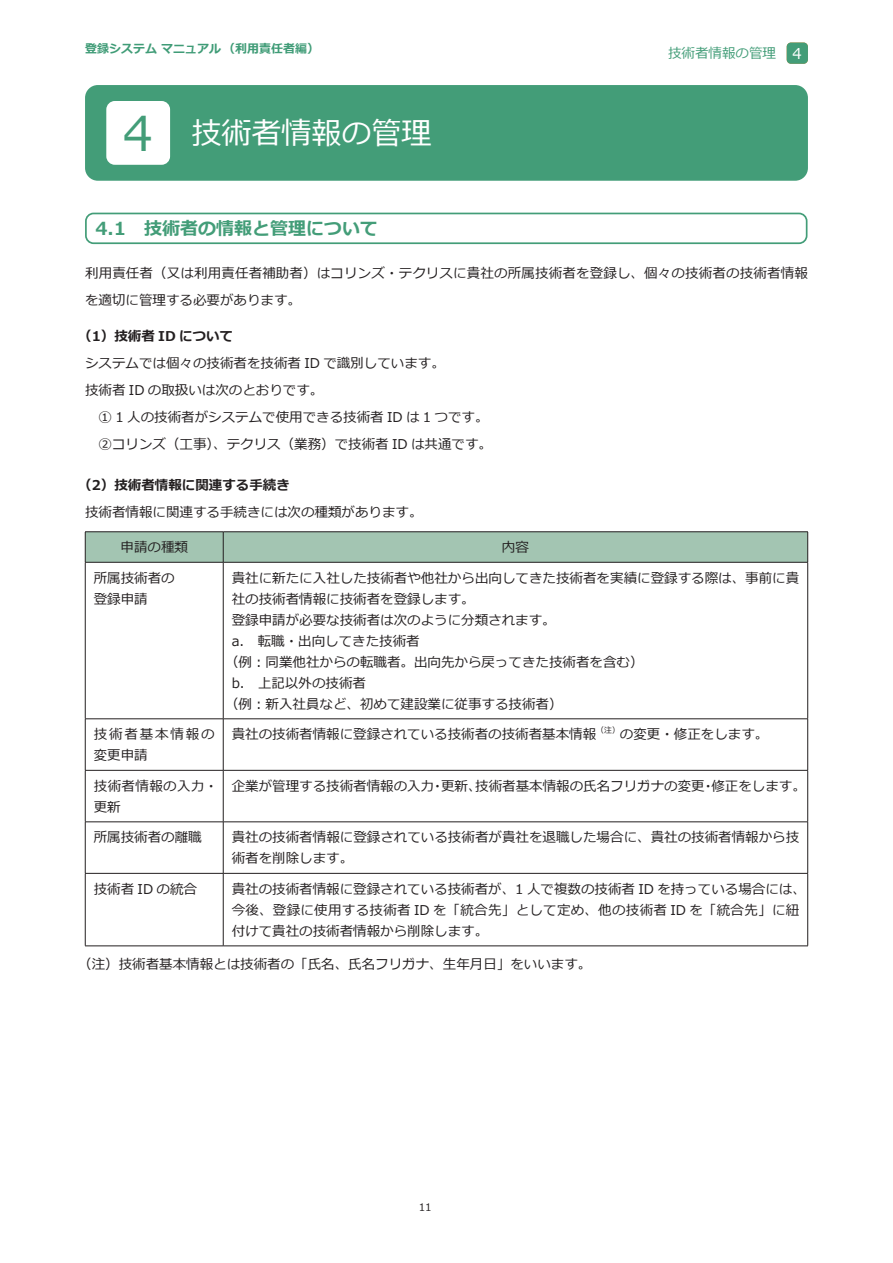
<style>
.page{position:relative;width:893px;height:1263px;background:#fff}
.page>*{position:absolute;margin:0;border:0;box-sizing:border-box;transform-origin:0 0}
.t1{font:48px "Meiryo";color:#439d78}
.t2{font:30px "Meiryo";color:#fff}
.t3{font:700 18px "Meiryo";color:#439d78}
.t4{font:15px "Meiryo";color:#fff}
.t5{font:13.5px/27px "Meiryo";color:#231f20}
.t6{font:13.5px/21px "Meiryo";letter-spacing:.025em;color:#231f20}
.t7{font:700 13.5px "Meiryo";color:#231f20}
.t8{font:13.5px/21px "Meiryo";letter-spacing:.135em;color:#231f20}
.t9{font:13.5px/21px "Meiryo";letter-spacing:.03em;color:#231f20}
.t10{font:13.5px "Meiryo";color:#439d78}
.t11{font:700 12px "Meiryo";color:#409c77}
.t12{font:10.5px "Meiryo";color:#231f20}
.t13{font:7.8px "Meiryo";color:#231f20}
</style>
<div class="page">
<div style="left:85px;top:85px;width:723px;height:96px;background:#439d78;border-radius:13px"></div>
<div style="left:106px;top:101px;width:64px;height:64px;background:#fff;border-radius:9px"></div>
<div style="left:787px;top:43px;width:21px;height:21px;background:#439d78;border-radius:4px"></div>
<div style="left:85px;top:213px;width:722px;height:31px;border:2px solid #439d78;border-radius:8px"></div>
<div style="left:86px;top:532px;width:721px;height:30px;background:#a3c5b2"></div>
<hr style="left:223px;top:532px;width:1px;height:30px;background:#231f20">
<hr style="left:85px;top:718px;width:138px;height:1px;background:#231f20">
<hr style="left:223px;top:718px;width:585px;height:1px;background:#231f20">
<hr style="left:85px;top:770px;width:138px;height:1px;background:#231f20">
<hr style="left:223px;top:770px;width:585px;height:1px;background:#231f20">
<hr style="left:85px;top:821px;width:138px;height:1px;background:#231f20">
<hr style="left:223px;top:821px;width:585px;height:1px;background:#231f20">
<hr style="left:85px;top:873px;width:138px;height:1px;background:#231f20">
<hr style="left:223px;top:873px;width:585px;height:1px;background:#231f20">
<hr style="left:223px;top:946px;width:585px;height:1px;background:#231f20">
<hr style="left:807px;top:562px;width:1px;height:157px;background:#231f20">
<hr style="left:807px;top:719px;width:1px;height:51px;background:#231f20">
<hr style="left:807px;top:770px;width:1px;height:52px;background:#231f20">
<hr style="left:807px;top:822px;width:1px;height:51px;background:#231f20">
<hr style="left:807px;top:873px;width:1px;height:73px;background:#231f20">
<hr style="left:85px;top:562px;width:1px;height:157px;background:#231f20">
<hr style="left:223px;top:562px;width:1px;height:157px;background:#231f20">
<hr style="left:85px;top:719px;width:1px;height:51px;background:#231f20">
<hr style="left:223px;top:719px;width:1px;height:51px;background:#231f20">
<hr style="left:85px;top:770px;width:1px;height:52px;background:#231f20">
<hr style="left:223px;top:770px;width:1px;height:52px;background:#231f20">
<hr style="left:85px;top:822px;width:1px;height:51px;background:#231f20">
<hr style="left:223px;top:822px;width:1px;height:51px;background:#231f20">
<hr style="left:85px;top:873px;width:1px;height:73px;background:#231f20">
<hr style="left:223px;top:873px;width:1px;height:73px;background:#231f20">
<hr style="left:85px;top:946px;width:138px;height:1px;background:#231f20">
<hr style="left:85px;top:531px;width:138px;height:1px;background:#231f20">
<hr style="left:85px;top:532px;width:1px;height:30px;background:#231f20">
<hr style="left:223px;top:531px;width:585px;height:1px;background:#231f20">
<hr style="left:807px;top:532px;width:1px;height:30px;background:#231f20">
<hr style="left:85px;top:562px;width:138px;height:1px;background:#231f20">
<hr style="left:223px;top:562px;width:585px;height:1px;background:#231f20">
<p class="t11" style="left:85px;top:41px;width:235px">登録システムマニュアル（利用責任者編(</p>
<h1 class="t1" style="left:123px;top:100px;width:31px">4</h1>
<h2 class="t2" style="left:191px;top:112px;width:241px">技術者情報の管理</h2>
<p class="t10" style="left:668px;top:44px;width:109px">技術者情報の管理</p>
<p class="t4" style="left:793px;top:43px;width:11px">14</p>
<h3 class="t3" style="left:95px;top:216px;width:284px">4.1　技術者の情報と管理について</h3>
<p class="t5" style="left:85px;top:260px;width:724px">利用責任者（又は利用責任者補助者）はコリンズ・テクリスに貴社の所属技術者を登録し、個々の技術者の技術者情報を適切に管理する必要があります。</p>
<p class="t7" style="left:78px;top:327px;width:156px">（1）技術者 ID について</p>
<p class="t5" style="left:85px;top:351px;width:409px">システムでは個々の技術者を技術者 ID で識別しています。<br>技術者 ID の取扱いは次のとおりです。<br>　① 1 人の技術者がシステムで使用できる技術者 ID は 1 つです。　②コリンズ（工事）、テクリス（業務）で技術者 ID は共通です。</p>
<p class="t7" style="left:78px;top:476px;width:213px">（2）技術者情報に関連する手続き</p>
<p class="t5" style="left:85px;top:500px;width:339px">技術者情報に関連する手続きには次の種類があります。</p>
<p class="t5" style="left:502px;top:534px;width:28px">内容</p>
<p class="t5" style="left:120px;top:534px;width:69px">申請の種類</p>
<p class="t5" style="left:94px;top:568px;width:83px;line-height:21px">所属技術者の登録申請</p>
<p class="t5" style="left:232px;top:565px;width:569px">貴社に新たに入社した技術者や他社から出向してきた技術者を実績に登録する際は、事前に貴</p>
<p class="t5" style="left:232px;top:586px;width:245px">社の技術者情報に技術者を登録します。</p>
<p class="t5" style="left:232px;top:607px;width:326px">登録申請が必要な技術者は次のように分類されます。</p>
<p class="t5" style="left:232px;top:628px;width:190px">　. a 転職・出向してきた技術者</p>
<p class="t5" style="left:225px;top:649px;width:420px">（例：同業他社からの転職者。出向先から戻ってきた技術者を含む(</p>
<p class="t5" style="left:232px;top:670px;width:136px">　. b 上記以外の技術者</p>
<p class="t5" style="left:225px;top:691px;width:339px">（例：新入社員など、初めて建設業に従事する技術者(</p>
<p class="t13" style="left:596px;top:724px;width:25px">（注）</p>
<p class="t8" style="left:94px;top:724px;width:122px">技術者基本情報の変更申請</p>
<p class="t5" style="left:620px;top:721px;width:150px">の変更・修正をします。</p>
<p class="t5" style="left:232px;top:721px;width:366px">貴社の技術者情報に登録されている技術者の技術者基本情報</p>
<p class="t5" style="left:232px;top:773px;width:204px">企業が管理する技術者情報の入力</p>
<p class="t5" style="left:232px;top:824px;width:569px">貴社の技術者情報に登録されている技術者が貴社を退職した場合に、貴社の技術者情報から技</p>
<p class="t5" style="left:475px;top:773px;width:231px">技術者基本情報の氏名フリガナの変更</p>
<p class="t9" style="left:94px;top:776px;width:126px">技術者情報の入力・更新</p>
<p class="t5" style="left:711px;top:773px;width:96px">修正をします。</p>
<p class="t5" style="left:441px;top:773px;width:42px">更新、</p>
<p class="t5" style="left:431px;top:773px;width:15px">・</p>
<p class="t5" style="left:701px;top:773px;width:15px">・</p>
<p class="t5" style="left:94px;top:824px;width:109px">所属技術者の離職</p>
<p class="t5" style="left:94px;top:876px;width:105px">技術者 ID の統合</p>
<p class="t5" style="left:232px;top:845px;width:123px">術者を削除します。</p>
<p class="t5" style="left:232px;top:876px;width:576px">貴社の技術者情報に登録されている技術者が、1 人で複数の技術者 ID を持っている場合には、</p>
<p class="t6" style="left:232px;top:900px;width:569px">今後、登録に使用する技術者 ID を「統合先」として定め、他の技術者 ID を「統合先」に紐付けて貴社の技術者情報から削除します。</p>
<p class="t5" style="left:78px;top:951px;width:514px">（注）技術者基本情報とは技術者の「氏名、氏名フリガナ、生年月日」をいいます。</p>
<p class="t12" style="left:419px;top:1199px;width:15px">11</p>
</div>
